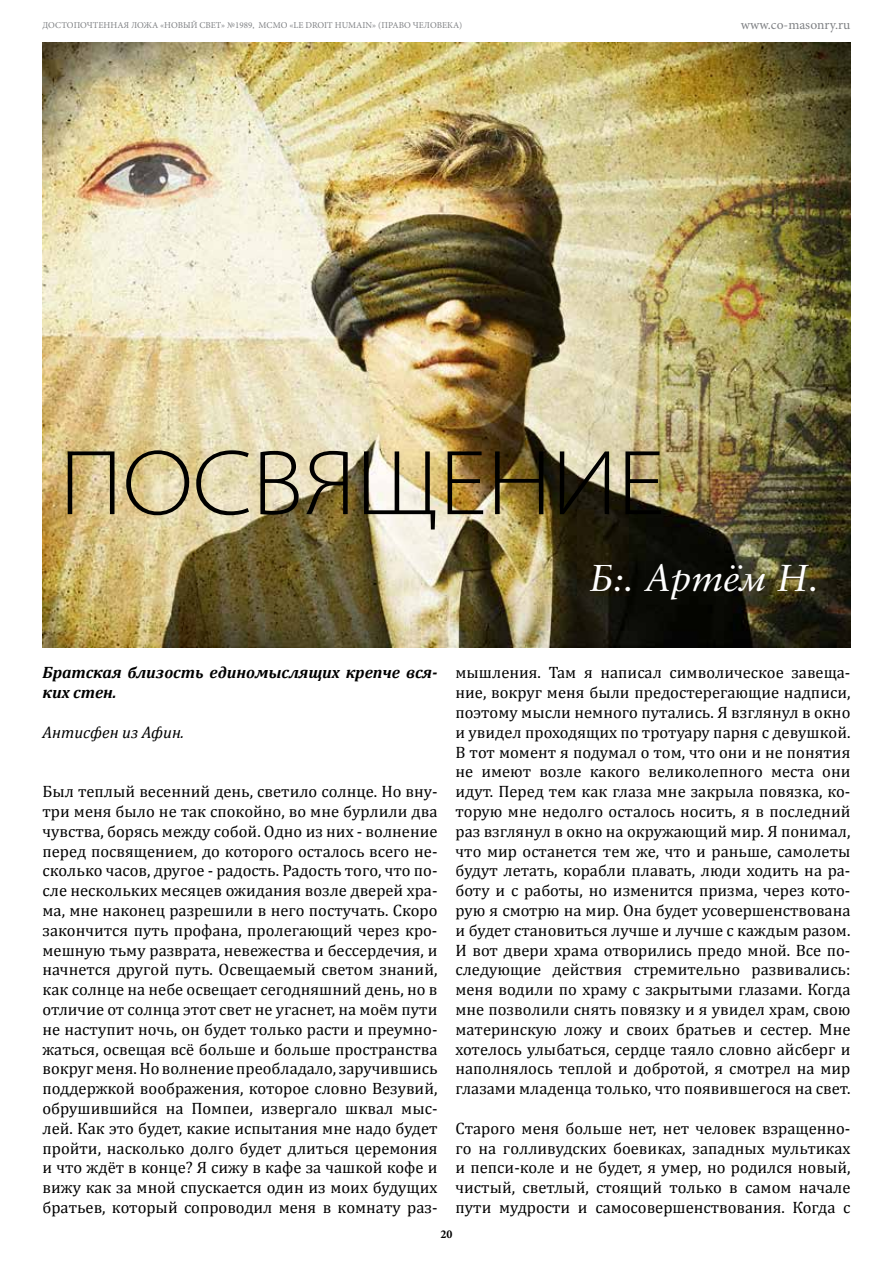
<style>
.page{position:relative;width:893px;height:1263px;background:#fff}
.page>*{position:absolute;margin:0;border:0;box-sizing:border-box;transform-origin:0 0}
.t1{font:300 semi-expanded 93px "Myriad Pro";color:#000}
.t2{font:italic 37.5px "Sabon C";color:#fff}
.t3{font:16.5px/19.8px "Cambria";color:#000;text-align:justify}
.t4{font:italic 700 16.5px/19.8px "Cambria";color:#000}
.t5{font:italic 16.5px "Cambria";color:#000}
.t6{font:13.5px "Minion Pro";letter-spacing:.005em;color:#808285}
.t7{font:700 12px "Minion Pro";color:#000}
.t8{font:9px "Minion Pro";color:#808285}
</style>
<div class="page">
<img style="left:43px;top:43px;width:807px;height:604px">
<p class="t8" style="left:43px;top:19px;width:421px">ДОСТОПОЧТЕННАЯ ЛОЖА «НОВЫЙ СВЕТ» №1989, МСМО «LE DROIT HUMAIN» (ПРАВО ЧЕЛОВЕКА)</p>
<p class="t6" style="left:741px;top:16px;width:111px">www.co-masonry.ru</p>
<h1 class="t1" style="left:60px;top:431px;width:607px">ПОСВЯЩЕНИЕ</h1>
<h2 class="t2" style="left:589px;top:557px;width:231px">Б:. Артём Н.</h2>
<p class="t4" style="left:43px;top:662px;width:396px">Братская близость единомыслящих крепче вся&shy;ких стен.</p>
<p class="t5" style="left:43px;top:720px;width:143px">Антисфен из Афин.</p>
<p class="t3" style="left:43px;top:781px;width:396px">Был теплый весенний день, светило солнце. Но вну&shy;три меня было не так спокойно, во мне бурлили два чувства, борясь между собой. Одно из них - волнение перед посвящением, до которого осталось всего не&shy;сколько часов, другое - радость. Радость того, что по&shy;сле нескольких месяцев ожидания возле дверей хра&shy;ма, мне наконец разрешили в него постучать. Скоро закончится путь профана, пролегающий через кро&shy;мешную тьму разврата, невежества и бессердечия, и начнется другой путь. Освещаемый светом знаний, как солнце на небе освещает сегодняшний день, но в отличие от солнца этот свет не угаснет, на моём пути не наступит ночь, он будет только расти и преумно&shy;жаться, освещая всё больше и больше пространства вокруг меня. Но волнение преобладало, заручившись поддержкой воображения, которое словно Везувий, обрушившийся на Помпеи, извергало шквал мыс&shy;лей. Как это будет, какие испытания мне надо будет пройти, насколько долго будет длиться церемония и что ждёт в конце? Я сижу в кафе за чашкой кофе и вижу как за мной спускается один из моих будущих братьев, который сопроводил меня в комнату раз-</p>
<p class="t3" style="left:455px;top:663px;width:396px">мышления. Там я написал символическое завеща&shy;ние, вокруг меня были предостерегающие надписи, поэтому мысли немного путались. Я взглянул в окно и увидел проходящих по тротуару парня с девушкой.<br>В тот момент я подумал о том, что они и не понятия не имеют возле какого великолепного места они идут. Перед тем как глаза мне закрыла повязка, ко&shy;торую мне недолго осталось носить, я в последний раз взглянул в окно на окружающий мир. Я понимал, что мир останется тем же, что и раньше, самолеты будут летать, корабли плавать, люди ходить на ра&shy;боту и с работы, но изменится призма, через кото&shy;рую я смотрю на мир. Она будет усовершенствована и будет становиться лучше и лучше с каждым разом.<br>И вот двери храма отворились предо мной. Все по&shy;следующие действия стремительно развивались: меня водили по храму с закрытыми глазами. Когда мне позволили снять повязку и я увидел храм, свою материнскую ложу и своих братьев и сестер. Мне хотелось улыбаться, сердце таяло словно айсберг и наполнялось теплой и добротой, я смотрел на мир глазами младенца только, что появившегося на свет.</p>
<p class="t3" style="left:455px;top:1118px;width:396px">Старого меня больше нет, нет человек взращенно&shy;го на голливудских боевиках, западных мультиках и пепси-коле и не будет, я умер, но родился новый, чистый, светлый, стоящий только в самом начале пути мудрости и самосовершенствования. Когда с</p>
<p class="t7" style="left:440px;top:1226px;width:13px">20</p>
</div>
